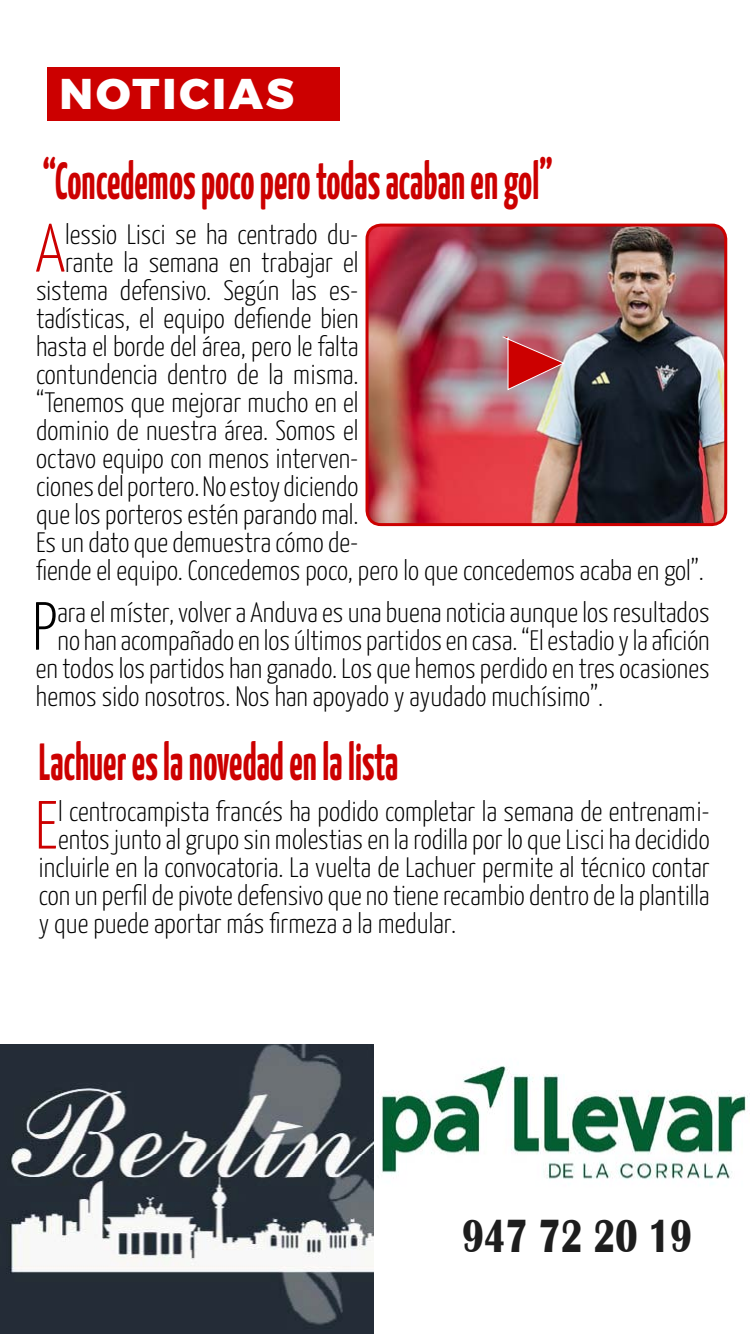
<style>
.page{position:relative;width:750px;height:1334px;background:#fff}
.page>*{position:absolute;margin:0;border:0;box-sizing:border-box;transform-origin:0 0}
.t1{font:300 68px "Yanone Kaffeesatz";color:#c00}
.t2{font:300 68px "Yanone Kaffeesatz";color:#000}
.t3{font:700 52px "Yanone Kaffeesatz";color:#c00;scale:.75 1}
.t4{font:700 48px "Britannic";color:#1d1d1d;scale:.75 1}
.t5{font:800 43px "Montserrat";letter-spacing:.07em;color:#fff}
.t6{font:300 28px "Yanone Kaffeesatz";color:#000}
</style>
<div class="page">
<div style="left:47px;top:67px;width:292px;height:54px;background:#c00"></div>
<img style="left:367px;top:225px;width:359px;height:300px">
<div style="left:366px;top:224px;width:361px;height:302px;border:3px solid #c00;border-radius:14px"></div>
<svg style="left:501px;top:335px;width:65px;height:56px;background:#c25d62"></svg>
<img style="left:0;top:1044px;width:374px;height:290px">
<img style="left:381px;top:1066px;width:367px;height:118px">
<h3 class="t5" style="left:59px;top:67px;width:236px">NOTICIAS</h3>
<h2 class="t3" style="left:42px;top:144px;width:683px">“Concedemos poco pero todas acaban en gol”</h2>
<h1 class="t1" style="left:35px;top:199px;width:31px">A</h1>
<p class="t6" style="left:65px;top:214px;width:295px">lessio Lisci se ha centrado du-</p>
<p class="t6" style="left:65px;top:242px;width:295px">rante la semana en trabajar el</p>
<p class="t6" style="left:36px;top:270px;width:324px">sistema defensivo. Según las es-</p>
<p class="t6" style="left:36px;top:298px;width:324px">tadísticas, el equipo defiende bien</p>
<p class="t6" style="left:36px;top:326px;width:324px">hasta el borde del área, pero le falta</p>
<p class="t6" style="left:36px;top:354px;width:324px">contundencia dentro de la misma.</p>
<p class="t6" style="left:36px;top:382px;width:324px">“Tenemos que mejorar mucho en el</p>
<p class="t6" style="left:36px;top:410px;width:324px">dominio de nuestra área. Somos el</p>
<p class="t6" style="left:36px;top:438px;width:324px">octavo equipo con menos interven-</p>
<p class="t6" style="left:36px;top:466px;width:324px">ciones del portero. No estoy diciendo</p>
<p class="t6" style="left:36px;top:494px;width:324px">que los porteros estén parando mal.</p>
<p class="t6" style="left:36px;top:522px;width:324px">Es un dato que demuestra cómo de-</p>
<p class="t6" style="left:36px;top:550px;width:669px">fiende el equipo. Concedemos poco, pero lo que concedemos acaba en gol”.</p>
<h1 class="t2" style="left:32px;top:578px;width:27px">P</h1>
<p class="t6" style="left:57px;top:592px;width:654px">ara el míster, volver a Anduva es una buena noticia aunque los resultados</p>
<p class="t6" style="left:57px;top:620px;width:654px">no han acompañado en los últimos partidos en casa. “El estadio y la afición</p>
<p class="t6" style="left:36px;top:648px;width:675px">en todos los partidos han ganado. Los que hemos perdido en tres ocasiones</p>
<p class="t6" style="left:36px;top:676px;width:569px">hemos sido nosotros. Nos han apoyado y ayudado muchísimo”.</p>
<h2 class="t3" style="left:39px;top:725px;width:481px">Lachuer es la novedad en la lista</h2>
<h1 class="t1" style="left:35px;top:776px;width:25px">E</h1>
<p class="t6" style="left:58px;top:791px;width:653px">l centrocampista francés ha podido completar la semana de entrenami-</p>
<p class="t6" style="left:58px;top:819px;width:653px">entos junto al grupo sin molestias en la rodilla por lo que Lisci ha decidido</p>
<p class="t6" style="left:39px;top:847px;width:672px">incluirle en la convocatoria. La vuelta de Lachuer permite al técnico contar</p>
<p class="t6" style="left:39px;top:875px;width:672px">con un perfil de pivote defensivo que no tiene recambio dentro de la plantilla</p>
<p class="t6" style="left:39px;top:903px;width:419px">y que puede aportar más firmeza a la medular.</p>
<h3 class="t4" style="left:462px;top:1209px;width:308px">947 72 20 19</h3>
</div>
